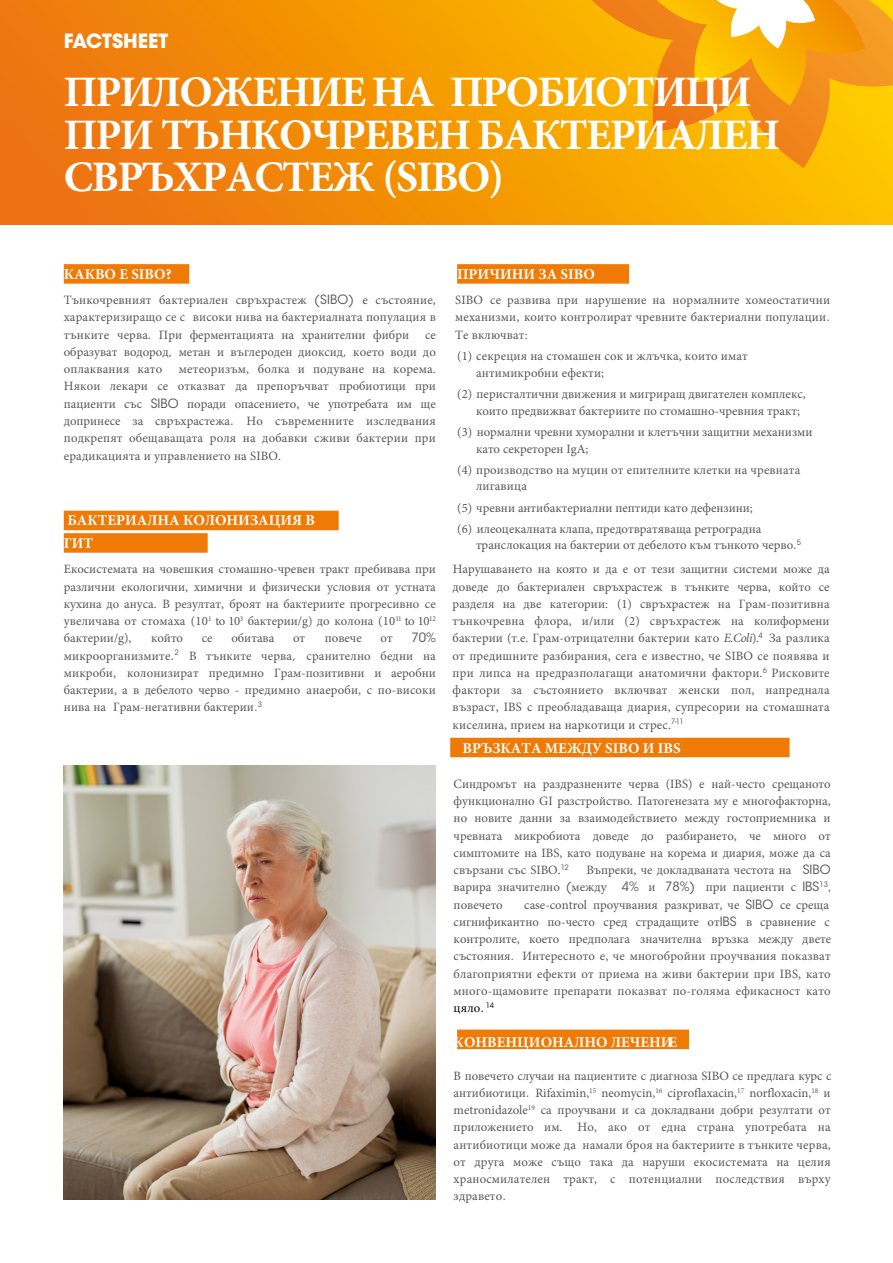
<style>
.page{position:relative;width:893px;height:1263px;background:#fff}
.page>*{position:absolute;margin:0;border:0;box-sizing:border-box;transform-origin:0 0}
.t1{font:700 43.5px/42.6px "Minion Pro";letter-spacing:-.04em;color:#fff}
.t2{font:700 19.5px "ITC Avant Garde Std";color:#fff}
.t3{font:700 15px/22.5px "Minion Pro";color:#fff}
.t4{font:12.75px/17.2px "Minion Pro";color:#565655;text-align:justify}
.t5{font:12.75px "ITC Avant Garde Std";color:#565655}
.s1{font-family:"ITC Avant Garde Std"}
.s2{font-style:italic}
.s3{color:#000}
.s4{font-family:"ITC Avant Garde Std";color:#000}
</style>
<div class="page">
<div style="left:0;top:0;width:893px;height:225px;background:linear-gradient(to right,#ed710e,#fdc300)"></div>
<svg style="left:592px;top:0;width:301px;height:168px;background:#f8aa08"></svg>
<svg style="left:657px;top:0;width:208px;height:105px;background:#f6a929"></svg>
<div style="left:64px;top:264px;width:125px;height:20px;background:#ef7a06"></div>
<div style="left:64px;top:511px;width:275px;height:19px;background:#ef7a06"></div>
<div style="left:64px;top:533px;width:144px;height:20px;background:#ef7a06"></div>
<div style="left:457px;top:264px;width:172px;height:20px;background:#ef7a06"></div>
<div style="left:450px;top:738px;width:340px;height:19px;background:#ef7a06"></div>
<div style="left:457px;top:1029px;width:232px;height:20px;background:#ef7a06"></div>
<img style="left:64px;top:765px;width:372px;height:434px">
<h2 class="t2" style="left:64px;top:29px;width:106px">FACTSHEET</h2>
<h1 class="t1" style="left:64px;top:70px;width:718px">ПРИЛОЖЕНИЕ НА ПРОБИОТИЦИ<br>ПРИ ТЪНКОЧРЕВЕН БАКТЕРИАЛЕН<br>СВРЪХРАСТЕЖ (SIBO)</h1>
<p class="t3" style="left:64px;top:263px;width:109px">КАКВО Е SIBO?</p>
<p class="t4" style="left:64px;top:292px;width:374px">Тънкочревният бактериален свръхрастеж <span class="s1">(SIBO)</span> е състояние, характеризиращо се с високи нива на бактериалната популация в тънките черва. При ферментацията на хранителни фибри</p>
<p class="t4" style="left:64px;top:326px;width:374px;text-indent:361px">се образуват водород<span class="s1">,</span> метан и въглероден диоксид<span class="s1">,</span> което води до оплаквания като</p>
<p class="t4" style="left:64px;top:361px;width:374px;text-indent:115px">метеоризъм, болка и подуване на корема.<br>Някои лекари се отказват да препоръчват пробиотици при пациенти със <span class="s1">SIBO</span> поради опасението, че употребата им ще допринесе за свръхрастежа<span class="s1">.</span> Но съвременните изследвания подкрепят обещаващата роля на добавки сживи бактерии при ерадикацията и управлението на SIBO.</p>
<p class="t3" style="left:64px;top:509px;width:253px">БАКТЕРИАЛНА КОЛОНИЗАЦИЯ В<br>ГИТ</p>
<p class="t4" style="left:64px;top:561px;width:374px">Екосистемата на човешкия стомашно-чревен тракт пребивава при различни екологични, химични и физически условия от устната кухина до ануса. В резултат, броят на бактериите прогресивно се увеличава от стомаха (10<sup>1</sup> to 10<sup>3</sup> бактерии/g) до колона (10<sup>11</sup> to 10<sup>12 </sup>бактерии/g),</p>
<p class="t4" style="left:151px;top:630px;width:34px">който</p>
<p class="t4" style="left:202px;top:630px;width:12px">се</p>
<p class="t4" style="left:231px;top:630px;width:44px">обитава</p>
<p class="t4" style="left:293px;top:630px;width:14px">от</p>
<p class="t4" style="left:325px;top:630px;width:39px">повече</p>
<p class="t4" style="left:381px;top:630px;width:14px">от</p>
<p class="t5" style="left:411px;top:630px;width:26px">70%</p>
<p class="t4" style="left:64px;top:647px;width:374px">микроорганизмите<span class="s1">.</span><sup>2</sup> В тънките черва<span class="s1">,</span> сранително бедни на микроби, колонизират предимно Грам-позитивни и аеробни бактерии, а в дебелото черво - предимно анаероби, с по-високи нива на Грам-негативни бактерии<span class="s1">.</span><sup>3</sup></p>
<p class="t3" style="left:457px;top:263px;width:139px">ПРИЧИНИ ЗА SIBO</p>
<p class="t4" style="left:455px;top:292px;width:376px">SIBO се развива при нарушение на нормалните хомеостатични механизми, които контролират чревните бактериални популации<span class="s1">.<br></span>Те включват:</p>
<p class="t4" style="left:476px;top:347px;width:273px;text-indent:-19px">(1) секреция на стомашен сок и жлъчка, които имат антимикробни ефекти;</p>
<p class="t4" style="left:476px;top:386px;width:331px;line-height:16.5px;text-indent:-19px">(2) перисталтични движения и мигриращ двигателен комплекс, които предвижват бактериите по стомашно-чревния тракт;</p>
<p class="t4" style="left:476px;top:424px;width:338px;line-height:16.5px;text-indent:-19px">(3) нормални чревни хуморални и клетъчни защитни механизми като секреторен IgA;</p>
<p class="t4" style="left:476px;top:462px;width:326px;line-height:16px;text-indent:-19px">(4) производство на муцин от епителните клетки на чревната лигавица</p>
<p class="t4" style="left:457px;top:497px;width:306px;line-height:20.9px">(5) чревни антибактериални пептиди като дефензини; (6) илеоцекалната клапа, предотвратяваща ретроградна</p>
<p class="t4" style="left:453px;top:533px;width:379px;line-height:24px;text-align:center">транслокация на бактерии от дебелото към тънкото черво<span class="s1">.</span><sup>5<br></sup>Нарушаването на която и да е от тези защитни системи може да</p>
<p class="t4" style="left:453px;top:578px;width:379px">доведе до бактериален свръхрастеж в тънките черва, който се разделя на две категории: (1) свръхрастеж на Грам-позитивна тънкочревна флора, и/или (2) свръхрастеж на колиформени бактерии (т.е. Грам-отрицателни бактерии като <span class="s2">E.Coli</span>).<sup>4</sup> За разлика от предишните разбирания, сега е известно, че SIBO се появява и при липса на предразполагащи анатомични фактори.<sup>6</sup> Рисковите фактори за състоянието включват женски пол, напреднала възраст, IBS с преобладаваща диария, супресории на стомашната киселина, прием на наркотици и стрес.<sup>7-11</sup></p>
<p class="t3" style="left:462px;top:737px;width:220px">ВРЪЗКАТА МЕЖДУ SIBO И IBS</p>
<p class="t4" style="left:454px;top:775px;width:379px">Синдромът на раздразнените черва (IBS) е най-често срещаното функционално GI разстройство. Патогенезата му е многофакторна, но новите данни за взаимодействието между гостоприемника и чревната микробиота доведе до разбирането, че много от симптомите на IBS, като подуване на корема и диария, може да са свързани със SIBO.<sup>12</sup></p>
<p class="t4" style="left:454px;top:861px;width:380px;text-indent:133px">Въпреки, че докладваната честота на <span class="s1">SIBO </span>варира значително <span class="s1">(</span>между <span class="s1">4%</span> и <span class="s1">78%)</span> при пациенти с <span class="s1">IBS</span><sup>13</sup><span class="s1">, </span>повечето</p>
<p class="t4" style="left:454px;top:896px;width:379px;text-align:left;text-indent:71px">case-control проучвания разкриват, че <span class="s1">SIBO</span> се среща сигнификантно по-често сред страдащите от<span class="s1">IBS</span> в сравнение с контролите, което предполага значителна връзка между двете състояния<span class="s1">.</span> Интересното е, че многобройни проучвания показват благоприятни ефекти от приема на живи бактерии при IBS, като много-щамовите препарати показват по-голяма ефикасност като <span class="s3">цяло</span><span class="s4">.</span> <sup>14</sup></p>
<p class="t3" style="left:454px;top:1031px;width:225px">КОНВЕНЦИОНАЛНО ЛЕЧЕНИЕ</p>
<p class="t4" style="left:454px;top:1067px;width:380px">В повечето случаи на пациентите с диагноза SIBO се предлага курс с антибиотици<span class="s1">.</span> Rifaximin,<sup>15</sup> neomycin,<sup>16</sup> ciproflaxacin,<sup>17</sup> norfloxacin,<sup>18</sup> и metronidazole<sup>19</sup> са проучвани и са докладвани добри резултати от приложението им. Но, ако от една страна употребата на антибиотици може да намали броя на бактериите в тънките черва, от друга може също така да наруши екосистемата на целия храносмилателен тракт, с потенциални последствия върху здравето<span class="s1">.</span></p>
</div>
